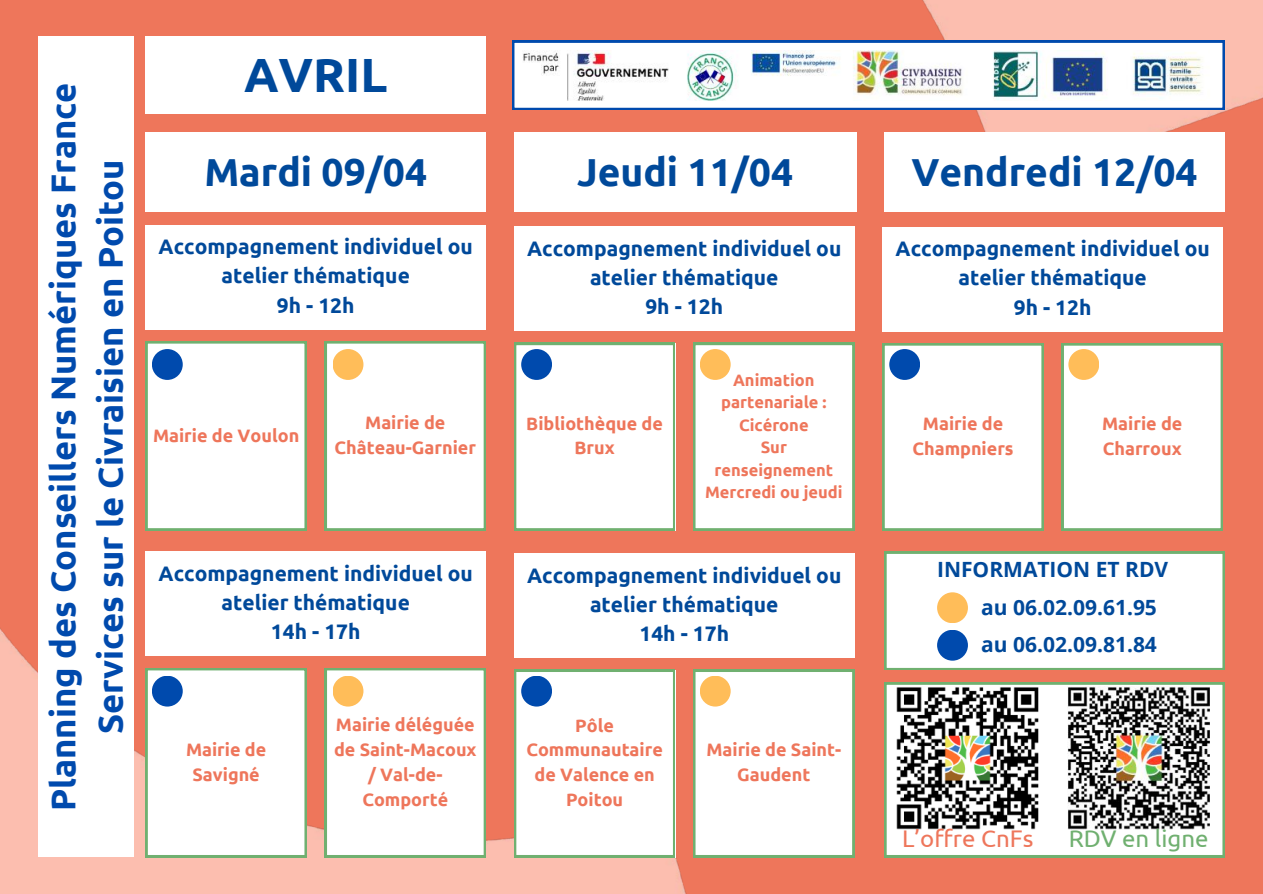
<style>
.page{position:relative;width:1263px;height:894px;background:#fff}
.page>*{position:absolute;margin:0;border:0;box-sizing:border-box;transform-origin:0 0}
.t1{font:700 48px "Ubuntu";color:#00499a}
.t2{font:700 39px "Ubuntu";color:#00499a}
.t3{font:700 34.5px/47.2px "Ubuntu";color:#004aad;text-align:center}
.t4{font:24px "Ubuntu";color:#ee765b}
.t5{font:24px "Ubuntu";color:#70b070}
.t6{font:700 21px/29.2px "Ubuntu";color:#00499a;text-align:center}
.t7{font:700 21px/37.3px "Open Sans";color:#00499a}
.t8{font:700 18px/24.8px "Ubuntu";color:#ee765b;text-align:center}
.t9{font:700 16.5px/22.5px "Ubuntu";color:#ee765b;text-align:center}
</style>
<div class="page">
<img style="left:0;top:0;width:1263px;height:893px">
<div style="left:146px;top:132px;width:340px;height:80px;background:#fff"></div>
<div style="left:514px;top:132px;width:342px;height:80px;background:#fff"></div>
<div style="left:884px;top:132px;width:341px;height:80px;background:#fff"></div>
<div style="left:146px;top:225px;width:340px;height:104px;background:#fff"></div>
<svg style="left:884px;top:682px;width:340px;height:174px"></svg>
<div style="left:38px;top:36px;width:96px;height:821px;background:#fff"></div>
<svg style="left:512px;top:41px;width:713px;height:69px"></svg>
<img style="left:523px;top:50px;width:689px;height:50px">
<div style="left:514px;top:226px;width:340px;height:105px;background:#fff"></div>
<div style="left:882px;top:227px;width:341px;height:104px;background:#fff"></div>
<div style="left:146px;top:551px;width:340px;height:105px;background:#fff"></div>
<div style="left:514px;top:553px;width:340px;height:104px;background:#fff"></div>
<svg style="left:884px;top:551px;width:340px;height:118px"></svg>
<div style="left:937px;top:629px;width:31px;height:31px;background:#004aad;border-radius:50%"></div>
<div style="left:937px;top:592px;width:31px;height:31px;background:#ffbd59;border-radius:50%"></div>
<svg style="left:325px;top:341px;width:161px;height:189px"></svg>
<div style="left:333px;top:349px;width:30px;height:31px;background:#ffbd59;border-radius:50%"></div>
<svg style="left:693px;top:343px;width:161px;height:187px"></svg>
<div style="left:700px;top:349px;width:31px;height:31px;background:#ffbd59;border-radius:50%"></div>
<svg style="left:1062px;top:343px;width:160px;height:187px"></svg>
<div style="left:1068px;top:349px;width:31px;height:31px;background:#ffbd59;border-radius:50%"></div>
<svg style="left:693px;top:669px;width:161px;height:188px"></svg>
<div style="left:700px;top:675px;width:31px;height:31px;background:#ffbd59;border-radius:50%"></div>
<svg style="left:325px;top:668px;width:161px;height:189px"></svg>
<div style="left:333px;top:675px;width:30px;height:31px;background:#ffbd59;border-radius:50%"></div>
<svg style="left:146px;top:341px;width:160px;height:189px"></svg>
<div style="left:152px;top:349px;width:31px;height:31px;background:#004aad;border-radius:50%"></div>
<svg style="left:514px;top:343px;width:161px;height:187px"></svg>
<div style="left:521px;top:349px;width:31px;height:31px;background:#004aad;border-radius:50%"></div>
<svg style="left:882px;top:343px;width:161px;height:187px"></svg>
<div style="left:889px;top:349px;width:31px;height:31px;background:#004aad;border-radius:50%"></div>
<svg style="left:146px;top:668px;width:160px;height:189px"></svg>
<div style="left:152px;top:675px;width:31px;height:31px;background:#004aad;border-radius:50%"></div>
<svg style="left:514px;top:669px;width:161px;height:188px"></svg>
<div style="left:521px;top:675px;width:31px;height:31px;background:#004aad;border-radius:50%"></div>
<div style="left:146px;top:36px;width:340px;height:78px;background:#fff"></div>
<img style="left:897px;top:686px;width:141px;height:143px">
<img style="left:1067px;top:686px;width:143px;height:143px">
<h3 class="t3" style="left:39px;top:810px;width:729px;rotate:-90deg">Planning des Conseillers Numériques France<br>Services sur le Civraisien en Poitou</h3>
<h1 class="t1" style="left:244px;top:47px;width:145px">AVRIL</h1>
<h2 class="t2" style="left:204px;top:150px;width:224px">Mardi 09/04</h2>
<h2 class="t2" style="left:577px;top:150px;width:218px">Jeudi 11/04</h2>
<h2 class="t2" style="left:911px;top:150px;width:288px">Vendredi 12/04</h2>
<p class="t6" style="left:159px;top:231px;width:316px">Accompagnement individuel ou atelier thématique<br>9h - 12h</p>
<p class="t6" style="left:527px;top:233px;width:316px">Accompagnement individuel ou atelier thématique<br>9h - 12h</p>
<p class="t6" style="left:895px;top:234px;width:316px">Accompagnement individuel ou atelier thématique<br>9h - 12h</p>
<p class="t8" style="left:153px;top:422px;width:148px">Mairie de Voulon</p>
<p class="t8" style="left:335px;top:410px;width:143px">Mairie de<br>Château-Garnier</p>
<p class="t9" style="left:705px;top:368px;width:139px">Animation partenariale :<br>Cicérone<br>Sur renseignement<br>Mercredi ou jeudi</p>
<p class="t8" style="left:526px;top:410px;width:138px">Bibliothèque de<br>Brux</p>
<p class="t8" style="left:912px;top:411px;width:103px">Mairie de<br>Champniers</p>
<p class="t8" style="left:1102px;top:411px;width:82px;text-align:left">Mairie de<br>Charroux</p>
<p class="t6" style="left:159px;top:558px;width:316px">Accompagnement individuel ou atelier thématique<br>14h - 17h</p>
<p class="t6" style="left:527px;top:560px;width:316px">Accompagnement individuel ou atelier thématique<br>14h - 17h</p>
<p class="t7" style="left:981px;top:550px;width:188px;text-indent:-44px">INFORMATION ET RDV au 06.02.09.61.95 au 06.02.09.81.84</p>
<p class="t8" style="left:186px;top:736px;width:82px">Mairie de<br>Savigné</p>
<p class="t8" style="left:334px;top:712px;width:144px">Mairie déléguée de Saint-Macoux / Val-de-<br>Comporté</p>
<p class="t8" style="left:526px;top:712px;width:138px">Pôle<br>Communautaire de Valence en<br>Poitou</p>
<p class="t8" style="left:706px;top:737px;width:136px">Mairie de Saint-<br>Gaudent</p>
<p class="t4" style="left:902px;top:824px;width:133px">L’offre CnFs</p>
<p class="t5" style="left:1069px;top:824px;width:141px">RDV en ligne</p>
</div>
